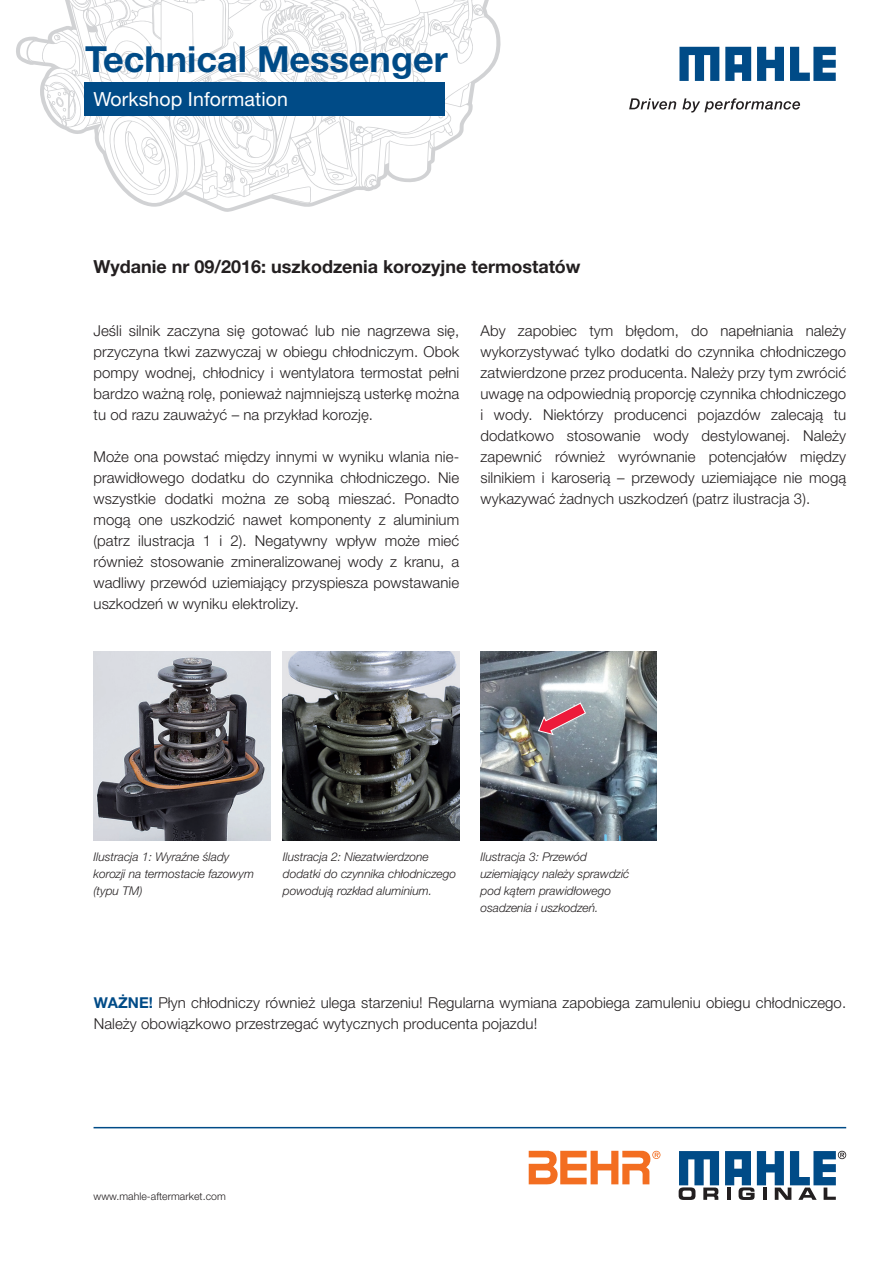
<style>
.page{position:relative;width:893px;height:1263px;background:#fff}
.page>*{position:absolute;margin:0;border:0;box-sizing:border-box;transform-origin:0 0}
.t1{font:700 36px "Helvetica Neue LT Pro";color:#004b87}
.t2{font:19.5px "Helvetica Neue LT Pro";letter-spacing:.005em;color:#fff}
.t3{font:700 18px "Helvetica Neue LTW1 G";color:#231f20}
.t4{font:300 15px/21px "Helvetica Neue LTW1 G";letter-spacing:.005em;color:#231f20;text-align:justify}
.t5{font:italic 300 12px/16.8px "Helvetica Neue LTW1 G";color:#231f20}
.t6{font:300 10.5px "Helvetica Neue LT Pro";letter-spacing:.005em;color:#231f20}
.s1{font-weight:700;color:#004b87}
</style>
<div class="page">
<svg style="left:16px;top:0;width:485px;height:212px"></svg>
<div style="left:84px;top:82px;width:361px;height:34px;background:#004b87"></div>
<svg style="left:629px;top:98px;width:171px;height:15px"></svg>
<svg style="left:679px;top:47px;width:157px;height:34px"></svg>
<svg style="left:679px;top:1151px;width:40px;height:49px"></svg>
<svg style="left:725px;top:1151px;width:121px;height:49px"></svg>
<hr style="left:94px;top:1127px;width:752px;height:1px;background:#004b87">
<img style="left:94px;top:651px;width:176px;height:189px">
<img style="left:283px;top:651px;width:176px;height:189px">
<svg style="left:529px;top:1151px;width:131px;height:33px"></svg>
<img style="left:480px;top:651px;width:177px;height:189px">
<svg style="left:537px;top:702px;width:50px;height:34px;background:#a97786"></svg>
<h1 class="t1" style="left:85px;top:37px;width:364px">Technical Messenger</h1>
<h2 class="t2" style="left:94px;top:87px;width:196px">Workshop Information</h2>
<p class="t3" style="left:94px;top:255px;width:489px">Wydanie nr 09/2016: uszkodzenia korozyjne termostatów</p>
<p class="t4" style="left:94px;top:320px;width:367px">Jeśli silnik zaczyna się gotować lub nie nagrzewa się, przyczyna tkwi zazwyczaj w obiegu chłodniczym. Obok pompy wodnej, chłodnicy i wentylatora termostat pełni bardzo ważną rolę, ponieważ najmniejszą usterkę można tu od razu zauważyć – na przykład korozję.</p>
<p class="t4" style="left:94px;top:446px;width:367px">Może ona powstać między innymi w wyniku wlania nie&shy;prawidłowego dodatku do czynnika chłodniczego. Nie wszystkie dodatki można ze sobą mieszać. Ponadto mogą one uszkodzić nawet komponenty z aluminium (patrz ilustracja 1 i 2). Negatywny wpływ może mieć również stosowanie zmineralizowanej wody z kranu, a wadliwy przewód uziemiający przyspiesza powstawanie uszkodzeń w wyniku elektrolizy.</p>
<p class="t4" style="left:480px;top:320px;width:367px">Aby zapobiec tym błędom, do napełniania należy wykorzystywać tylko dodatki do czynnika chłodniczego zatwierdzone przez producenta. Należy przy tym zwrócić uwagę na odpowiednią proporcję czynnika chłodniczego i wody. Niektórzy producenci pojazdów zalecają tu dodatkowo stosowanie wody destylowanej. Należy zapewnić również wyrównanie potencjałów między silnikiem i karoserią – przewody uziemiające nie mogą wykazywać żadnych uszkodzeń (patrz ilustracja 3).</p>
<p class="t5" style="left:94px;top:849px;width:162px">Ilustracja 1: Wyraźne ślady korozji na termostacie fazowym (typu TM)</p>
<p class="t5" style="left:283px;top:849px;width:175px">Ilustracja 2: Niezatwierdzone dodatki do czynnika chłodniczego powodują rozkład aluminium.</p>
<p class="t5" style="left:480px;top:849px;width:150px">Ilustracja 3: Przewód uziemiający należy sprawdzić pod kątem prawidłowego osadzenia i uszkodzeń.</p>
<p class="t4" style="left:94px;top:992px;width:754px"><span class="s1">WAŻNE!</span> Płyn chłodniczy również ulega starzeniu! Regularna wymiana zapobiega zamuleniu obiegu chłodniczego.<br>Należy obowiązkowo przestrzegać wytycznych producenta pojazdu!</p>
<p class="t6" style="left:94px;top:1190px;width:134px">www.mahle-aftermarket.com</p>
</div>
